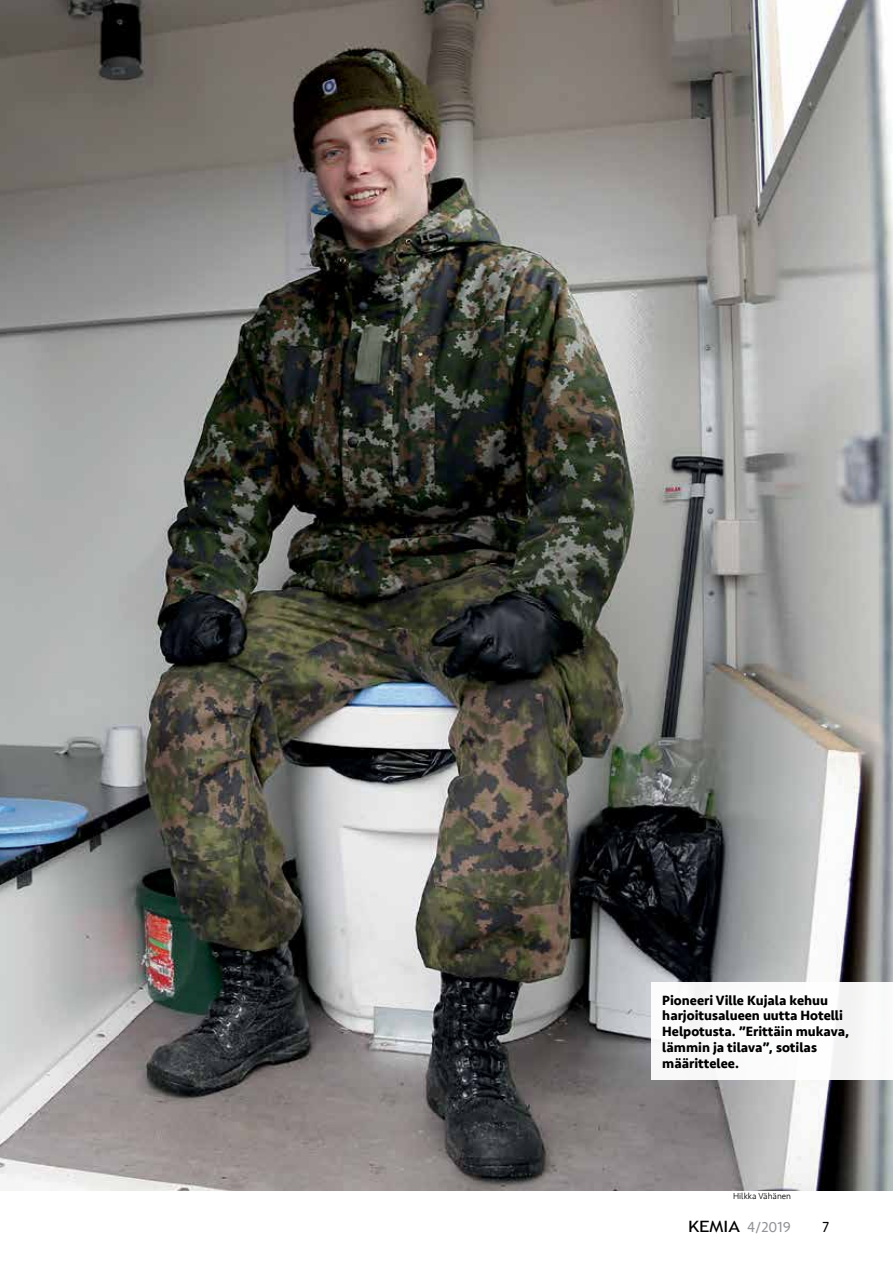
<style>
.page{position:relative;width:893px;height:1263px;background:#fff}
.page>*{position:absolute;margin:0;border:0;box-sizing:border-box;transform-origin:0 0}
.t1{font:15px "Seravek";color:#939598}
.t2{font:15px "Seravek";color:#000}
.t3{font:700 13.8px/15.8px "Seravek";color:#000}
.t4{font:300 9px "Seravek";color:#000}
.s1{font-family:"Trebuchet MS";font-size:15.6px;color:#000}
</style>
<div class="page">
<img style="left:0;top:0;width:893px;height:1191px">
<div style="left:652px;top:982px;width:241px;height:98px;background:#fff"></div>
<p class="t3" style="left:662px;top:992px;width:189px">Pioneeri Ville Kujala kehuu harjoitusalueen uutta Hotelli<br>Helpotusta. ”Erittäin mukava, lämmin ja tilava”, sotilas määrittelee.</p>
<p class="t4" style="left:733px;top:1191px;width:60px">Hilkka Vähänen</p>
<p class="t1" style="left:688px;top:1215px;width:104px"><span class="s1">KEMIA</span> 4/2019</p>
<p class="t2" style="left:822px;top:1215px;width:8px">7</p>
</div>
